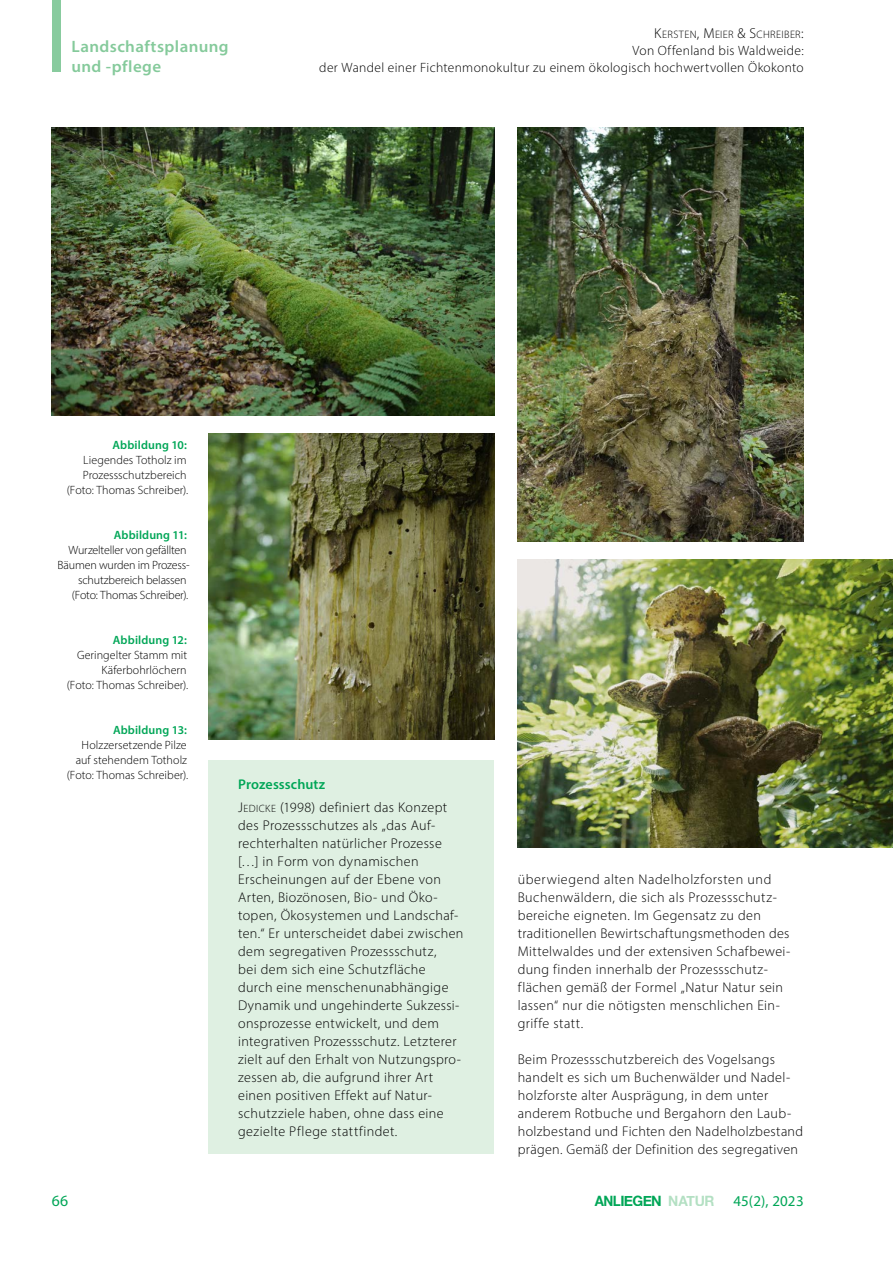
<style>
.page{position:relative;width:893px;height:1263px;background:#fff}
.page>*{position:absolute;margin:0;border:0;box-sizing:border-box;transform-origin:0 0}
.t1{font:600 16.5px/19.5px "Myriad Pro";letter-spacing:.025em;color:#85ca9b}
.t2{font:15.75px "Myriad Pro";color:#00a657}
.t3{font:15px "Myriad Pro";letter-spacing:.01em;color:#00a657}
.t4{font:700 14.25px "Helvetica Neue";letter-spacing:-.035em;color:#00a657;scale:.94 1}
.P__Fließtext_2Sp{font:300 14.1px/18px "Myriad Pro";letter-spacing:.025em;color:#000}
.Infobox_Headline{font:600 14.1px "Myriad Pro";letter-spacing:.005em;color:#00a657}
.t5{font:300 13.5px/16.8px "Myriad Pro";letter-spacing:.025em;color:#000;text-align:right}
.Bildlegende_rechtsbü{font:300 12px/15px "Myriad Pro";color:#000;text-align:right}
.Bildlegende_headline{font:600 12px "Myriad Pro";letter-spacing:.01em;color:#00a657}
.t6{font:300 10.8px "Myriad Pro";letter-spacing:.035em;color:#000}
.s1{font-size:14.4px}
.s2{font-style:inherit}
.s3{font-size:10.65px}
.s4{color:rgb(104 193 135/.5)}
</style>
<div class="page">
<div style="left:52px;top:0;width:8px;height:71px;background:#85ca9b"></div>
<img style="left:52px;top:128px;width:442px;height:288px">
<img style="left:518px;top:128px;width:286px;height:414px">
<img style="left:208px;top:434px;width:286px;height:306px">
<img style="left:518px;top:560px;width:375px;height:288px">
<div style="left:208px;top:761px;width:286px;height:393px;background:#dff0e2"></div>
<p class="t1" style="left:71px;top:36px;width:159px">Landschaftsplanung und -pflege</p>
<p class="t6" style="left:654px;top:28px;width:151px"><span class="s1">K</span>ERSTEN<span class="s1">, M</span>EIER <span class="s1">&amp; S</span>CHREIBER<span class="s1">:</span></p>
<p class="t5" style="left:319px;top:42px;width:486px">Von Offenland bis Waldweide:<br>der Wandel einer Fichtenmonokultur zu einem ökologisch hochwertvollen Ökokonto</p>
<p class="Bildlegende_headline" style="left:113px;top:437px;width:76px">Abbildung 10:</p>
<p class="Bildlegende_rechtsbü" style="left:67px;top:452px;width:123px">Liegendes Totholz im<br>Prozessschutzbereich (Foto: Thomas Schreiber).</p>
<p class="Bildlegende_headline" style="left:114px;top:527px;width:75px">Abbildung 11:</p>
<p class="Bildlegende_rechtsbü" style="left:58px;top:542px;width:133px">Wurzelteller von gefällten<br>Bäumen wurden im Prozess&shy;schutzbereich belassen (Foto: Thomas Schreiber).</p>
<p class="Bildlegende_headline" style="left:113px;top:632px;width:75px">Abbildung 12:</p>
<p class="Bildlegende_rechtsbü" style="left:67px;top:647px;width:123px">Geringelter Stamm mit<br>Käferbohrlöchern<br>(Foto: Thomas Schreiber).</p>
<p class="Bildlegende_headline" style="left:113px;top:722px;width:75px">Abbildung 13:</p>
<p class="Bildlegende_rechtsbü" style="left:67px;top:737px;width:123px">Holzzersetzende Pilze auf stehendem Totholz (Foto: Thomas Schreiber).</p>
<p class="Infobox_Headline" style="left:238px;top:775px;width:89px">Prozessschutz</p>
<p class="P__Fließtext_2Sp" style="left:238px;top:798px;width:227px"><span class="s2">J</span><span class="s3">EDICKE</span> (1998) definiert das Konzept des Prozessschutzes als „das Auf&shy;rechterhalten natürlicher Prozesse […] in Form von dynamischen Erscheinungen auf der Ebene von Arten, Biozönosen, Bio- und Öko&shy;topen, Ökosystemen und Landschaf&shy;ten.“ Er unterscheidet dabei zwischen dem segregativen Prozessschutz,<br>bei dem sich eine Schutzfläche durch eine menschenunabhängige Dynamik und ungehinderte Sukzessi&shy;onsprozesse entwickelt, und dem integrativen Prozessschutz. Letzterer zielt auf den Erhalt von Nutzungspro&shy;zessen ab, die aufgrund ihrer Art einen positiven Effekt auf Natur&shy;schutzziele haben, ohne dass eine gezielte Pflege stattfindet.</p>
<p class="P__Fließtext_2Sp" style="left:518px;top:870px;width:274px">überwiegend alten Nadelholzforsten und Buchenwäldern, die sich als Prozessschutz&shy;bereiche eigneten. Im Gegensatz zu den traditionellen Bewirtschaftungsmethoden des Mittelwaldes und der extensiven Schafbewei&shy;dung finden innerhalb der Prozessschutz&shy;flächen gemäß der Formel „Natur Natur sein lassen“ nur die nötigsten menschlichen Ein&shy;griffe statt.</p>
<p class="P__Fließtext_2Sp" style="left:518px;top:1050px;width:287px">Beim Prozessschutzbereich des Vogelsangs handelt es sich um Buchenwälder und Nadel&shy;holzforste alter Ausprägung, in dem unter anderem Rotbuche und Bergahorn den Laub&shy;holzbestand und Fichten den Nadelholzbestand prägen. Gemäß der Definition des segregativen</p>
<p class="t4" style="left:595px;top:1189px;width:129px">ANLIEGEN <span class="s4">NATUR</span></p>
<p class="t2" style="left:52px;top:1191px;width:18px">66</p>
<p class="t3" style="left:733px;top:1191px;width:72px">45(2), 2023</p>
</div>
